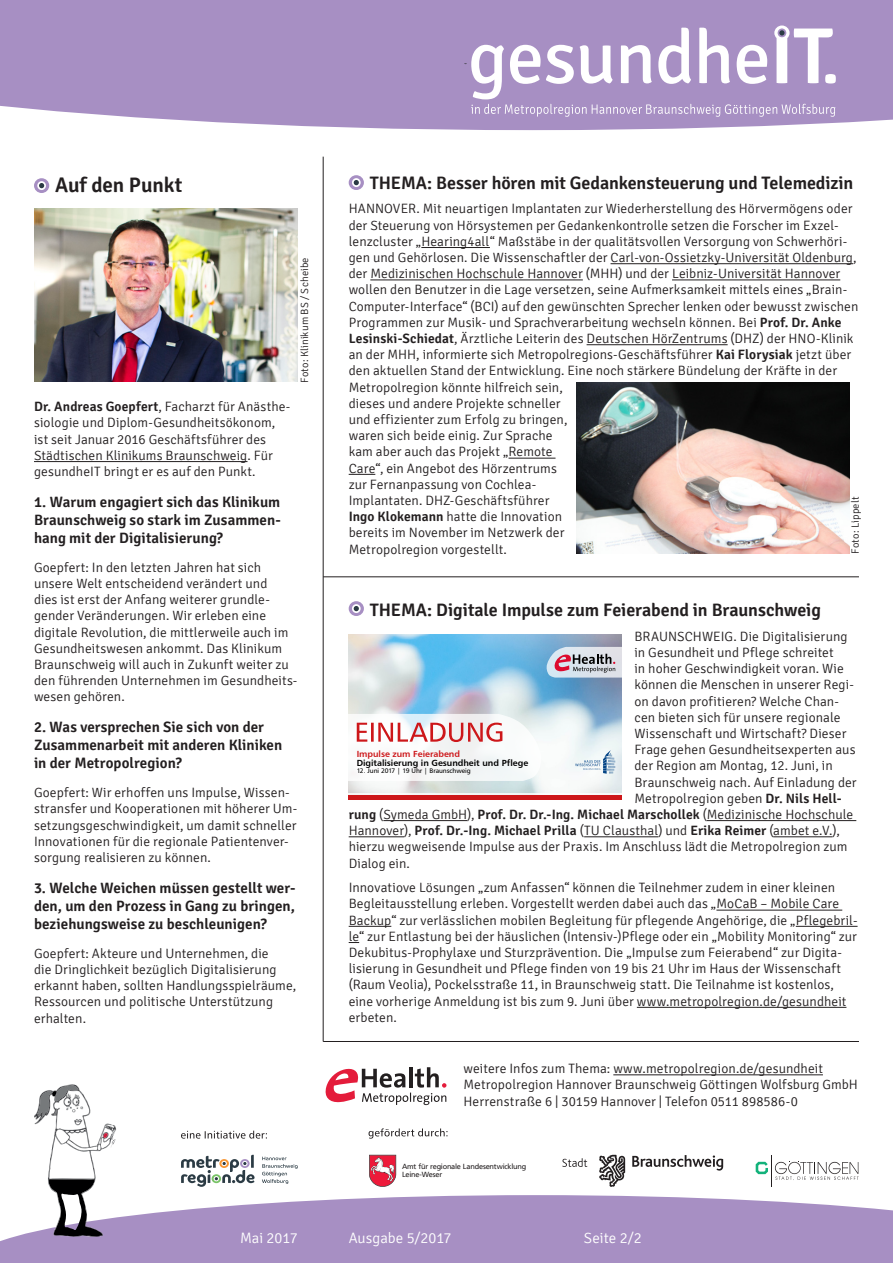
<style>
.page{position:relative;width:893px;height:1263px;background:#fff}
.page>*{position:absolute;margin:0;border:0;box-sizing:border-box;transform-origin:0 0}
.t1{font:600 21px "Signika";letter-spacing:-.005em;color:#231f20}
.t2{font:600 18px "Signika";letter-spacing:-.005em;color:#231f20}
.t3{font:600 15px/18px "Signika";letter-spacing:.005em;color:#231f20;text-align:justify}
.t4{font:300 15px "Signika";color:#fff}
.t5{font:300 13.5px/16.2px "Signika";letter-spacing:.005em;color:#231f20}
.t6{font:600 13.5px "Signika";letter-spacing:.005em;color:#231f20}
.t7{font:300 10.5px "Signika";letter-spacing:.015em;color:#231f20}
.t8{font:8.85px/9.4px "Humanist 777 BT Bold B";letter-spacing:-.005em;color:#000}
.t9{font:7.35px/8.9px "NDS Frutiger";letter-spacing:-.03em;color:#231f20}
.t10{font:6.6px "Humanist 777 BT Roman B";letter-spacing:-.01em;color:#000}
.s1{font-weight:600}
.s2{font-weight:300}
.s3{color:#cd171a}
</style>
<div class="page">
<div style="left:0;top:0;width:893px;height:130px;background:#a78fc3"></div>
<svg style="left:325px;top:1067px;width:121px;height:38px"></svg>
<hr style="left:323px;top:157px;width:1px;height:884px;background:#231f20">
<hr style="left:421px;top:247px;width:69px;height:1px;background:#231f20">
<hr style="left:611px;top:263px;width:242px;height:1px;background:#231f20">
<hr style="left:370px;top:280px;width:213px;height:1px;background:#231f20">
<hr style="left:672px;top:280px;width:168px;height:1px;background:#231f20">
<hr style="left:587px;top:344px;width:141px;height:1px;background:#231f20">
<hr style="left:508px;top:458px;width:47px;height:1px;background:#231f20">
<svg style="left:349px;top:474px;width:26px;height:1px"></svg>
<svg style="left:0;top:1195px;width:893px;height:68px;background:#b09ac9"></svg>
<hr style="left:323px;top:576px;width:536px;height:1px;background:#231f20">
<hr style="left:383px;top:820px;width:84px;height:1px;background:#231f20">
<hr style="left:707px;top:820px;width:149px;height:1px;background:#231f20">
<hr style="left:349px;top:836px;width:55px;height:1px;background:#231f20">
<hr style="left:584px;top:836px;width:74px;height:1px;background:#231f20">
<hr style="left:773px;top:836px;width:59px;height:1px;background:#231f20">
<hr style="left:716px;top:910px;width:126px;height:1px;background:#231f20">
<hr style="left:349px;top:926px;width:42px;height:1px;background:#231f20">
<hr style="left:796px;top:926px;width:61px;height:1px;background:#231f20">
<hr style="left:637px;top:1007px;width:209px;height:1px;background:#231f20">
<hr style="left:323px;top:1041px;width:536px;height:1px;background:#231f20">
<img style="left:349px;top:634px;width:273px;height:159px">
<div style="left:349px;top:793px;width:273px;height:6px;background:#f5f7f6"></div>
<svg style="left:546px;top:647px;width:76px;height:30px;background:#bebac5"></svg>
<hr style="left:349px;top:795px;width:273px;height:4px;background:#cd171a">
<svg style="left:349px;top:714px;width:193px;height:67px"></svg>
<svg style="left:575px;top:750px;width:41px;height:24px"></svg>
<hr style="left:613px;top:1074px;width:210px;height:1px;background:#231f20">
<svg style="left:756px;top:1162px;width:12px;height:12px"></svg>
<svg style="left:775px;top:1161px;width:84px;height:19px"></svg>
<hr style="left:771px;top:1155px;width:1px;height:31px;background:#231f20">
<svg style="left:369px;top:1128px;width:78px;height:10px"></svg>
<svg style="left:181px;top:1131px;width:86px;height:7px"></svg>
<img style="left:577px;top:383px;width:272px;height:171px">
<svg style="left:33px;top:1084px;width:84px;height:153px"></svg>
<svg style="left:262px;top:1157px;width:36px;height:27px"></svg>
<svg style="left:181px;top:1155px;width:74px;height:32px"></svg>
<svg style="left:369px;top:1155px;width:27px;height:32px"></svg>
<svg style="left:599px;top:1155px;width:26px;height:32px"></svg>
<svg style="left:562px;top:1158px;width:25px;height:9px"></svg>
<svg style="left:632px;top:1155px;width:91px;height:16px"></svg>
<svg style="left:349px;top:175px;width:15px;height:15px"></svg>
<svg style="left:349px;top:601px;width:15px;height:15px"></svg>
<svg style="left:463px;top:26px;width:373px;height:91px"></svg>
<svg style="left:34px;top:178px;width:15px;height:15px"></svg>
<hr style="left:34px;top:461px;width:213px;height:1px;background:#231f20">
<img style="left:34px;top:208px;width:263px;height:174px">
<p class="t1" style="left:55px;top:172px;width:129px">Auf den Punkt</p>
<p class="t7" style="left:299px;top:383px;width:127px;rotate:-90deg">Foto: Klinikum BS / Scheibe</p>
<p class="t5" style="left:34px;top:399px;width:258px"><span class="s1">Dr. Andreas Goepfert</span>, Facharzt für Anästhe&shy;siologie und Diplom-Gesundheitsökonom, ist seit Januar 2016 Geschäftsführer des Städtischen Klinikums Braunschweig. Für gesundheIT bringt er es auf den Punkt.</p>
<p class="t3" style="left:34px;top:493px;width:248px">1. Warum engagiert sich das Klinikum Braunschweig so stark im Zusammen&shy;hang mit der Digitalisierung?</p>
<p class="t5" style="left:34px;top:559px;width:265px">Goepfert: In den letzten Jahren hat sich unsere Welt entscheidend verändert und<br>dies ist erst der Anfang weiterer grundle&shy;gender Veränderungen. Wir erleben eine digitale Revolution, die mittlerweile auch im Gesundheitswesen ankommt. Das Klinikum Braunschweig will auch in Zukunft weiter zu den führenden Unternehmen im Gesundheits&shy;wesen gehören.</p>
<p class="t3" style="left:34px;top:718px;width:250px;text-align:left">2. Was versprechen Sie sich von der<br>Zusammenarbeit mit anderen Kliniken in der Metropolregion?</p>
<p class="t5" style="left:34px;top:785px;width:265px">Goepfert: Wir erhoffen uns Impulse, Wissen&shy;stransfer und Kooperationen mit höherer Um&shy;setzungsgeschwindigkeit, um damit schneller Innovationen für die regionale Patientenver&shy;sorgung realisieren zu können.</p>
<p class="t3" style="left:34px;top:879px;width:263px">3. Welche Weichen müssen gestellt wer&shy;den, um den Prozess in Gang zu bringen, beziehungsweise zu beschleunigen?</p>
<p class="t5" style="left:34px;top:945px;width:264px">Goepfert: Akteure und Unternehmen, die<br>die Dringlichkeit bezüglich Digitalisierung erkannt haben, sollten Handlungsspielräume, Ressourcen und politische Unterstützung erhalten.</p>
<p class="t2" style="left:370px;top:172px;width:485px">THEMA: Besser hören mit Gedankensteuerung und Telemedizin</p>
<p class="t5" style="left:349px;top:201px;width:511px">HANNOVER. Mit neuartigen Implantaten zur Wiederherstellung des Hörvermögens oder der Steuerung von Hörsystemen per Gedankenkontrolle setzen die Forscher im Exzel&shy;lenzcluster „Hearing4all“ Maßstäbe in der qualitätsvollen Versorgung von Schwerhöri&shy;gen und Gehörlosen. Die Wissenschaftler der Carl-von-Ossietzky-Universität Oldenburg, der Medizinischen Hochschule Hannover (MHH) und der Leibniz-Universität Hannover wollen den Benutzer in die Lage versetzen, seine Aufmerksamkeit mittels eines „Brain-Computer-Interface“ (BCI) auf den gewünschten Sprecher lenken oder bewusst zwischen Programmen zur Musik- und Sprachverarbeitung wechseln können. Bei <span class="s1">Prof. Dr. Anke Lesinski-Schiedat</span>, Ärztliche Leiterin des Deutschen HörZentrums (DHZ) der HNO-Klinik an der MHH, informierte sich Metropolregions-Geschäftsführer <span class="s1">Kai Florysiak</span> jetzt über den aktuellen Stand der Entwicklung. Eine noch stärkere Bündelung der Kräfte in der Metropolregion könnte hilfreich sein,<br>dieses und andere Projekte schneller<br>und effizienter zum Erfolg zu bringen,<br>waren sich beide einig. Zur Sprache<br>kam aber auch das Projekt „Remote<br>Care“, ein Angebot des Hörzentrums<br>zur Fernanpassung von Cochlea-<br>Implantaten. DHZ-Geschäftsführer<br><span class="s1">Ingo Klokemann</span> hatte die Innovation<br>bereits im November im Netzwerk der<br>Metropolregion vorgestellt.</p>
<p class="t7" style="left:850px;top:554px;width:59px;rotate:-90deg">Foto: Lippelt</p>
<p class="t2" style="left:370px;top:599px;width:452px">THEMA: Digitale Impulse zum Feierabend in Braunschweig</p>
<p class="t5" style="left:634px;top:628px;width:215px">BRAUNSCHWEIG. Die Digitalisierung</p>
<p class="t5" style="left:634px;top:644px;width:201px">in Gesundheit und Pflege schreitet</p>
<p class="t5" style="left:634px;top:661px;width:211px">in hoher Geschwindigkeit voran. Wie</p>
<p class="t5" style="left:634px;top:677px;width:221px">können die Menschen in unserer Regi-</p>
<p class="t5" style="left:634px;top:693px;width:206px">on davon profitieren? Welche Chan-</p>
<p class="t5" style="left:634px;top:709px;width:208px">cen bieten sich für unsere regionale</p>
<p class="t5" style="left:634px;top:725px;width:214px">Wissenschaft und Wirtschaft? Dieser</p>
<p class="t5" style="left:634px;top:742px;width:223px">Frage gehen Gesundheitsexperten aus</p>
<p class="t5" style="left:634px;top:758px;width:200px">der Region am Montag, 12. Juni, in</p>
<p class="t5" style="left:634px;top:774px;width:224px">Braunschweig nach. Auf Einladung der</p>
<p class="t5" style="left:634px;top:790px;width:209px">Metropolregion geben <span class="s1">Dr. Nils Hell-</span></p>
<p class="t6" style="left:349px;top:806px;width:506px">rung <span class="s2">(Symeda GmbH),</span> Prof. Dr. Dr.-Ing. Michael Marschollek <span class="s2">(Medizinische Hochschule</span></p>
<p class="t5" style="left:349px;top:823px;width:493px">Hannover), <span class="s1">Prof. Dr.-Ing. Michael Prilla</span> (TU Clausthal) und <span class="s1">Erika Reimer</span> (ambet e.V.),</p>
<p class="t5" style="left:349px;top:839px;width:500px">hierzu wegweisende Impulse aus der Praxis. Im Anschluss lädt die Metropolregion zum</p>
<p class="t5" style="left:349px;top:855px;width:63px">Dialog ein.</p>
<p class="t5" style="left:349px;top:880px;width:510px">Innovatiove Lösungen „zum Anfassen“ können die Teilnehmer zudem in einer kleinen Begleitausstellung erleben. Vorgestellt werden dabei auch das „MoCaB – Mobile Care Backup“ zur verlässlichen mobilen Begleitung für pflegende Angehörige, die „Pflegebril&shy;le“ zur Entlastung bei der häuslichen (Intensiv-)Pflege oder ein „Mobility Monitoring“ zur Dekubitus-Prophylaxe und Sturzprävention. Die „Impulse zum Feierabend“ zur Digita&shy;lisierung in Gesundheit und Pflege finden von 19 bis 21 Uhr im Haus der Wissenschaft (Raum Veolia), Pockelsstraße 11, in Braunschweig statt. Die Teilnahme ist kostenlos, eine vorherige Anmeldung ist bis zum 9. Juni über www.metropolregion.de/gesundheit erbeten.</p>
<p class="t8" style="left:357px;top:749px;width:173px"><span class="s3">Impulse zum Feierabend<br></span>Digitalisierung in Gesundheit und Pflege</p>
<p class="t10" style="left:357px;top:767px;width:116px">12. Juni 2017 | 19 Uhr | Braunschweig</p>
<p class="t5" style="left:463px;top:1061px;width:361px">weitere Infos zum Thema: www.metropolregion.de/gesundheit</p>
<p class="t5" style="left:463px;top:1077px;width:396px">Metropolregion Hannover Braunschweig Göttingen Wolfsburg GmbH</p>
<p class="t5" style="left:463px;top:1093px;width:336px">Herrenstraße 6 | 30159 Hannover | Telefon 0511 898586-0</p>
<p class="t9" style="left:402px;top:1162px;width:126px">Amt für regionale Landesentwicklung<br>Leine-Weser</p>
<p class="t4" style="left:240px;top:1230px;width:59px">Mai 2017</p>
<p class="t4" style="left:349px;top:1230px;width:104px">Ausgabe 5/2017</p>
<p class="t4" style="left:584px;top:1230px;width:59px">Seite 2/2</p>
</div>
